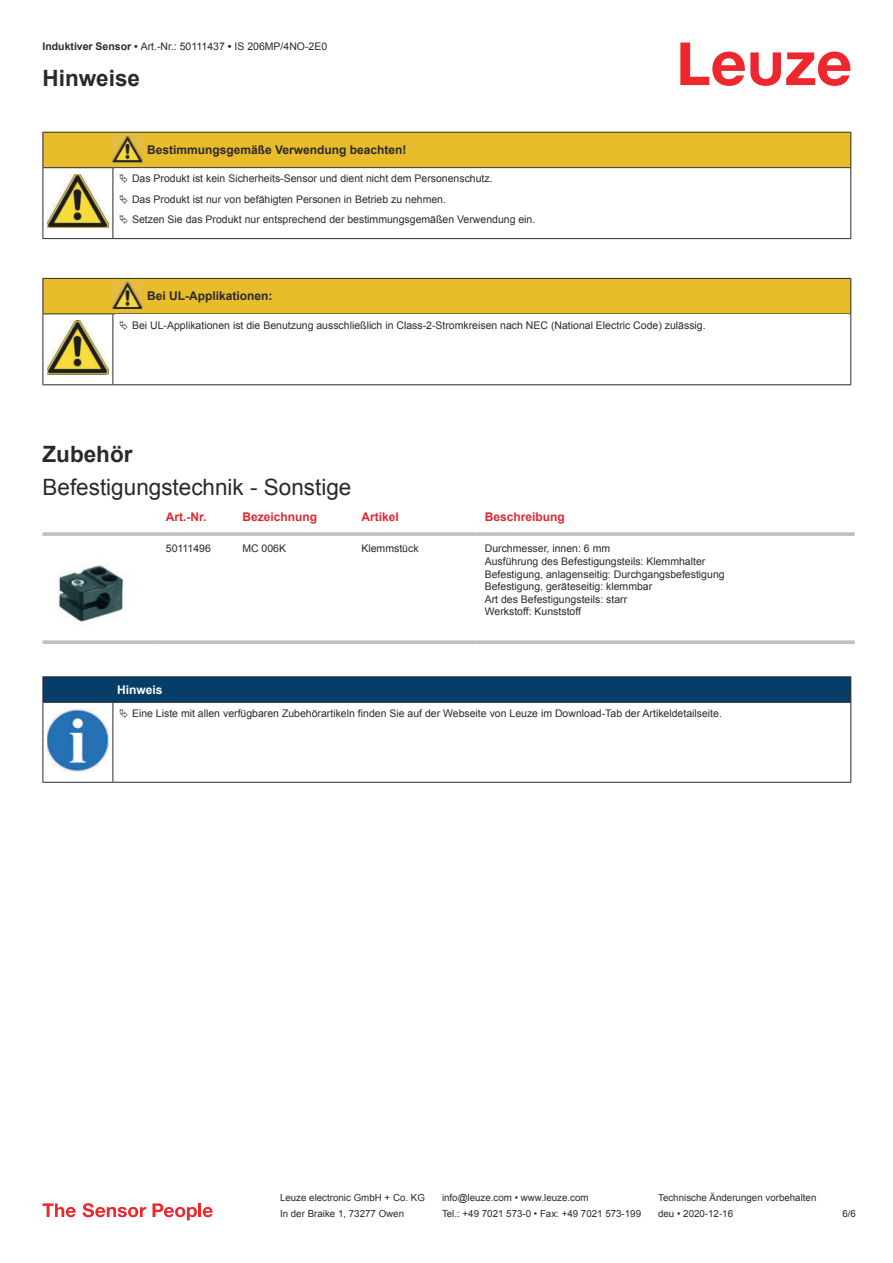
<style>
.page{position:relative;width:893px;height:1263px;background:#fff}
.page>*{position:absolute;margin:0;border:0;box-sizing:border-box;transform-origin:0 0}
.t1{font:22.5px "Arial";color:#2b292a}
.t2{font:700 22.5px "Arial";color:#2b292a}
.t3{font:700 12px "Arial";color:#2b292a}
.t4{font:700 12px "Arial";color:#db2a30}
.t5{font:700 12px "Arial";color:#fff}
.t6{font:10.5px/12.6px "Arial";color:#2b292a}
.t7{font:9.75px "Arial";color:#2b292a}
.s1{font-weight:700}
</style>
<div class="page">
<svg style="left:680px;top:43px;width:170px;height:43px"></svg>
<svg style="left:43px;top:532px;width:114px;height:4px"></svg>
<hr style="left:157px;top:532px;width:77px;height:4px;background:#c6c7c9">
<svg style="left:234px;top:532px;width:119px;height:4px"></svg>
<svg style="left:353px;top:532px;width:123px;height:4px"></svg>
<hr style="left:476px;top:532px;width:379px;height:4px;background:#c6c7c9">
<svg style="left:43px;top:640px;width:114px;height:4px"></svg>
<svg style="left:157px;top:640px;width:77px;height:4px"></svg>
<svg style="left:234px;top:640px;width:119px;height:4px"></svg>
<svg style="left:353px;top:640px;width:123px;height:4px"></svg>
<svg style="left:476px;top:640px;width:379px;height:4px;background:#c3c5c7"></svg>
<img style="left:58px;top:565px;width:67px;height:60px">
<svg style="left:44px;top:703px;width:806px;height:79px"></svg>
<hr style="left:43px;top:676px;width:70px;height:1px;background:#2b292a">
<hr style="left:43px;top:702px;width:70px;height:1px;background:#2b292a">
<hr style="left:113px;top:676px;width:738px;height:1px;background:#2b292a">
<svg style="left:43px;top:677px;width:808px;height:25px;background:#063c67"></svg>
<hr style="left:113px;top:702px;width:738px;height:1px;background:#2b292a">
<hr style="left:43px;top:703px;width:1px;height:75px;background:#2b292a">
<hr style="left:113px;top:703px;width:1px;height:75px;background:#2b292a">
<hr style="left:850px;top:703px;width:1px;height:75px;background:#2b292a">
<hr style="left:43px;top:782px;width:70px;height:1px;background:#2b292a">
<hr style="left:113px;top:782px;width:738px;height:1px;background:#2b292a">
<img style="left:47px;top:709px;width:61px;height:62px">
<div style="left:115px;top:703px;width:734px;height:20px;background:#fff"></div>
<svg style="left:43px;top:1203px;width:33px;height:14px"></svg>
<svg style="left:83px;top:1203px;width:63px;height:14px"></svg>
<svg style="left:153px;top:1203px;width:44px;height:17px"></svg>
<hr style="left:198px;top:1203px;width:3px;height:14px;background:#ed272d">
<svg style="left:203px;top:1207px;width:10px;height:10px"></svg>
<hr style="left:43px;top:238px;width:70px;height:1px;background:#2b292a">
<hr style="left:113px;top:238px;width:30px;height:1px;background:#2b292a">
<hr style="left:143px;top:238px;width:708px;height:1px;background:#2b292a">
<div style="left:44px;top:279px;width:806px;height:34px;background:#e8bc2a"></div>
<hr style="left:43px;top:278px;width:70px;height:1px;background:#2b292a">
<hr style="left:43px;top:279px;width:1px;height:34px;background:#2b292a">
<hr style="left:43px;top:313px;width:70px;height:1px;background:#2b292a">
<hr style="left:113px;top:278px;width:30px;height:1px;background:#2b292a">
<hr style="left:113px;top:313px;width:30px;height:1px;background:#2b292a">
<hr style="left:143px;top:278px;width:708px;height:1px;background:#2b292a">
<hr style="left:850px;top:279px;width:1px;height:34px;background:#2b292a">
<hr style="left:143px;top:313px;width:708px;height:1px;background:#2b292a">
<hr style="left:43px;top:314px;width:1px;height:66px;background:#2b292a">
<hr style="left:113px;top:314px;width:1px;height:66px;background:#2b292a">
<hr style="left:850px;top:314px;width:1px;height:66px;background:#2b292a">
<hr style="left:43px;top:384px;width:70px;height:1px;background:#2b292a">
<hr style="left:113px;top:384px;width:30px;height:1px;background:#2b292a">
<hr style="left:143px;top:384px;width:708px;height:1px;background:#2b292a">
<img style="left:113px;top:283px;width:30px;height:26px">
<img style="left:47px;top:320px;width:61px;height:54px">
<svg style="left:43px;top:132px;width:808px;height:106px"></svg>
<p class="t6" style="left:43px;top:41px;width:286px"><span class="s1">Induktiver Sensor •</span> Art.-Nr.: 50111437 <span class="s1">•</span> IS 206MP/4NO-2E0</p>
<h1 class="t2" style="left:43px;top:69px;width:99px">Hinweise</h1>
<p class="t3" style="left:147px;top:145px;width:261px">Bestimmungsgemäße Verwendung beachten!</p>
<p class="t6" style="left:132px;top:170px;width:405px;line-height:20.2px">Das Produkt ist kein Sicherheits-Sensor und dient nicht dem Personenschutz.<br>Das Produkt ist nur von befähigten Personen in Betrieb zu nehmen.<br>Setzen Sie das Produkt nur entsprechend der bestimmungsgemäßen Verwendung ein.</p>
<p class="t3" style="left:147px;top:291px;width:127px">Bei UL-Applikationen:</p>
<p class="t6" style="left:132px;top:320px;width:575px">Bei UL-Applikationen ist die Benutzung ausschließlich in Class-2-Stromkreisen nach NEC (National Electric Code) zulässig.</p>
<h1 class="t2" style="left:43px;top:445px;width:92px">Zubehör</h1>
<h1 class="t1" style="left:43px;top:478px;width:310px">Befestigungstechnik - Sonstige</h1>
<p class="t4" style="left:166px;top:512px;width:42px">Art.-Nr.</p>
<p class="t4" style="left:242px;top:512px;width:76px">Bezeichnung</p>
<p class="t4" style="left:361px;top:512px;width:39px">Artikel</p>
<p class="t4" style="left:485px;top:512px;width:82px">Beschreibung</p>
<p class="t6" style="left:166px;top:543px;width:47px">50111496</p>
<p class="t6" style="left:242px;top:543px;width:45px">MC 006K</p>
<p class="t6" style="left:361px;top:543px;width:59px">Klemmstück</p>
<p class="t6" style="left:485px;top:543px;width:241px">Durchmesser, innen: 6 mm<br>Ausführung des Befestigungsteils: Klemmhalter Befestigung, anlagenseitig: Durchgangsbefestigung Befestigung, geräteseitig: klemmbar<br>Art des Befestigungsteils: starr<br>Werkstoff: Kunststoff</p>
<p class="t5" style="left:117px;top:685px;width:47px">Hinweis</p>
<p class="t6" style="left:132px;top:708px;width:591px">Eine Liste mit allen verfügbaren Zubehörartikeln finden Sie auf der Webseite von Leuze im Download-Tab der Artikeldetailseite.</p>
<p class="t7" style="left:280px;top:1194px;width:146px">Leuze electronic GmbH + Co. KG</p>
<p class="t7" style="left:442px;top:1194px;width:148px">info@leuze.com • www.leuze.com</p>
<p class="t7" style="left:658px;top:1194px;width:160px">Technische Änderungen vorbehalten</p>
<p class="t7" style="left:280px;top:1210px;width:126px">In der Braike 1, 73277 Owen</p>
<p class="t7" style="left:442px;top:1210px;width:201px">Tel.: +49 7021 573-0 • Fax: +49 7021 573-199</p>
<p class="t7" style="left:658px;top:1210px;width:76px">deu • 2020-12-16</p>
<p class="t7" style="left:842px;top:1210px;width:15px">6 /6</p>
</div>
